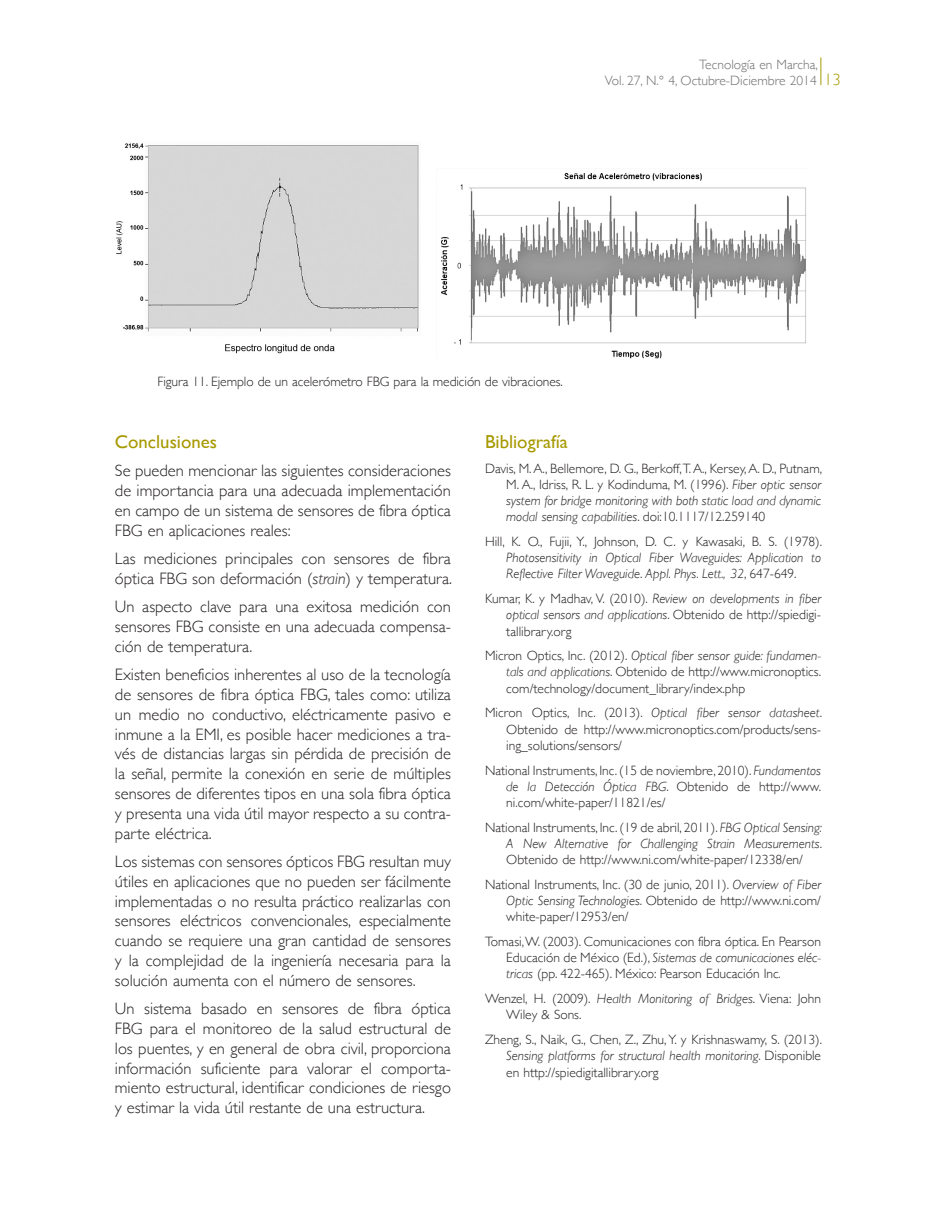
<style>
.page{position:relative;width:936px;height:1206px;background:#fff}
.page>*{position:absolute;margin:0;border:0;box-sizing:border-box;transform-origin:0 0}
.a_subtitulo{font:18.75px "Gill Sans";color:#a79901}
._7_texto{font:300 16.5px/19.8px "Gill Sans";color:#231f20;text-align:justify}
._11_bibliografia{font:300 13.5px/16.2px "Gill Sans";color:#231f20;text-align:justify}
._11_bibliografia-2{font:italic 300 13.5px/16.2px "Gill Sans";color:#231f20;text-align:justify}
._8_titulos_cuadros{font:300 13.5px "Gill Sans";letter-spacing:-.005em;color:#231f20}
.t1{font:300 13.5px/16.2px "Gill Sans";color:#6c6d70}
.s1{font-size:16.5px;color:#a79901}
.s2{font-style:italic}
.s3{font-style:normal}
</style>
<div class="page">
<svg style="left:820px;top:57px;width:1px;height:28px"></svg>
<img style="left:116px;top:143px;width:303px;height:211px">
<img style="left:441px;top:173px;width:364px;height:186px">
<p class="t1" style="left:604px;top:56px;width:237px;text-indent:94px">Tecnología en Marcha,<br>Vol. 27, N.° 4, Octubre-Diciembre 2014 <span class="s1">13</span></p>
<p class="_8_titulos_cuadros" style="left:157px;top:371px;width:407px">Figura 11. Ejemplo de un acelerómetro FBG para la medición de vibraciones.</p>
<p class="a_subtitulo" style="left:115px;top:430px;width:103px">Conclusiones</p>
<p class="_7_texto" style="left:115px;top:460px;width:337px">Se pueden mencionar las siguientes consideraciones de importancia para una adecuada implementación en campo de un sistema de sensores de fibra óptica FBG en aplicaciones reales:</p>
<p class="_7_texto" style="left:115px;top:547px;width:338px">Las mediciones principales con sensores de fibra óptica FBG son deformación (<span class="s2">strain</span>) y temperatura.</p>
<p class="_7_texto" style="left:115px;top:596px;width:337px">Un aspecto clave para una exitosa medición con sensores FBG consiste en una adecuada compensa&shy;ción de temperatura.</p>
<p class="_7_texto" style="left:115px;top:663px;width:337px">Existen beneficios inherentes al uso de la tecnología de sensores de fibra óptica FBG, tales como: utiliza un medio no conductivo, eléctricamente pasivo e inmune a la EMI, es posible hacer mediciones a tra&shy;vés de distancias largas sin pérdida de precisión de la señal, permite la conexión en serie de múltiples sensores de diferentes tipos en una sola fibra óptica y presenta una vida útil mayor respecto a su contra&shy;parte eléctrica.</p>
<p class="_7_texto" style="left:115px;top:850px;width:337px">Los sistemas con sensores ópticos FBG resultan muy útiles en aplicaciones que no pueden ser fácilmente implementadas o no resulta práctico realizarlas con sensores eléctricos convencionales, especialmente cuando se requiere una gran cantidad de sensores y la complejidad de la ingeniería necesaria para la solución aumenta con el número de sensores.</p>
<p class="_7_texto" style="left:115px;top:997px;width:337px">Un sistema basado en sensores de fibra óptica FBG para el monitoreo de la salud estructural de los puentes, y en general de obra civil, proporciona información suficiente para valorar el comporta&shy;miento estructural, identificar condiciones de riesgo y estimar la vida útil restante de una estructura.</p>
<p class="a_subtitulo" style="left:485px;top:430px;width:84px">Bibliografía</p>
<p class="_11_bibliografia" style="left:506px;top:459px;width:317px;text-indent:-21px">Davis, M. A., Bellemore, D. G., Berkoff, T. A., Kersey, A. D., Putnam, M. A., Idriss, R. L. y Kodinduma, M. (1996). <span class="s2">Fiber optic sensor system for bridge monitoring with both static load and dynamic modal sensing capabilities</span>. doi:10.1117/12.259140</p>
<p class="_11_bibliografia-2" style="left:506px;top:533px;width:317px;text-indent:-21px"><span class="s3">Hill, K. O., Fujii, Y., Johnson, D. C. y Kawasaki, B. S. (1978).<br></span>Photosensitivity in Optical Fiber Waveguides: Application to Reflective Filter Waveguide<span class="s3">.</span> Appl. Phys. Lett., 32<span class="s3">, 647-649.</span></p>
<p class="_11_bibliografia" style="left:506px;top:589px;width:316px;text-indent:-21px">Kumar, K. y Madhav, V. (2010). <span class="s2">Review on developments in fiber optical sensors and applications</span>. Obtenido de http://spiedigi&shy;tallibrary.org</p>
<p class="_11_bibliografia" style="left:506px;top:647px;width:316px;text-indent:-21px">Micron Optics, Inc. (2012). <span class="s2">Optical fiber sensor guide: fundamen&shy;tals and applications</span>. Obtenido de http://www.micronoptics. com/technology/document_library/index.php</p>
<p class="_11_bibliografia" style="left:506px;top:704px;width:317px;text-indent:-21px">Micron Optics, Inc. (2013). <span class="s2">Optical fiber sensor datasheet</span>.<br>Obtenido de http://www.micronoptics.com/products/sens&shy;ing_solutions/sensors/</p>
<p class="_11_bibliografia" style="left:506px;top:761px;width:316px;text-indent:-21px">National Instruments, Inc. (15 de noviembre, 2010). <span class="s2">Fundamentos de la Detección Óptica FBG</span>. Obtenido de http://www. ni.com/white-paper/11821/es/</p>
<p class="_11_bibliografia" style="left:506px;top:818px;width:317px;text-indent:-21px">National Instruments, Inc. (19 de abril, 2011). <span class="s2">FBG Optical Sensing:<br>A New Alternative for Challenging Strain Measurements</span>.<br>Obtenido de http://www.ni.com/white-paper/12338/en/</p>
<p class="_11_bibliografia" style="left:506px;top:875px;width:316px;text-indent:-21px">National Instruments, Inc. (30 de junio, 2011). <span class="s2">Overview of Fiber Optic Sensing Technologies</span>. Obtenido de http://www.ni.com/ white-paper/12953/en/</p>
<p class="_11_bibliografia" style="left:506px;top:932px;width:316px;text-indent:-21px">Tomasi, W. (2003). Comunicaciones con fibra óptica. En Pearson Educación de México (Ed.), <span class="s2">Sistemas de comunicaciones eléc&shy;tricas</span> (pp. 422-465). México: Pearson Educación Inc<span class="s2">.</span></p>
<p class="_11_bibliografia" style="left:506px;top:989px;width:316px;text-indent:-21px">Wenzel, H. (2009). <span class="s2">Health Monitoring of Bridges</span>. Viena: John<br>Wiley &amp; Sons.</p>
<p class="_11_bibliografia" style="left:506px;top:1030px;width:317px;text-indent:-21px">Zheng, S., Naik, G., Chen, Z., Zhu, Y. y Krishnaswamy, S. (2013).<br><span class="s2">Sensing platforms for structural health monitoring</span>. Disponible en http://spiedigitallibrary.org</p>
</div>
